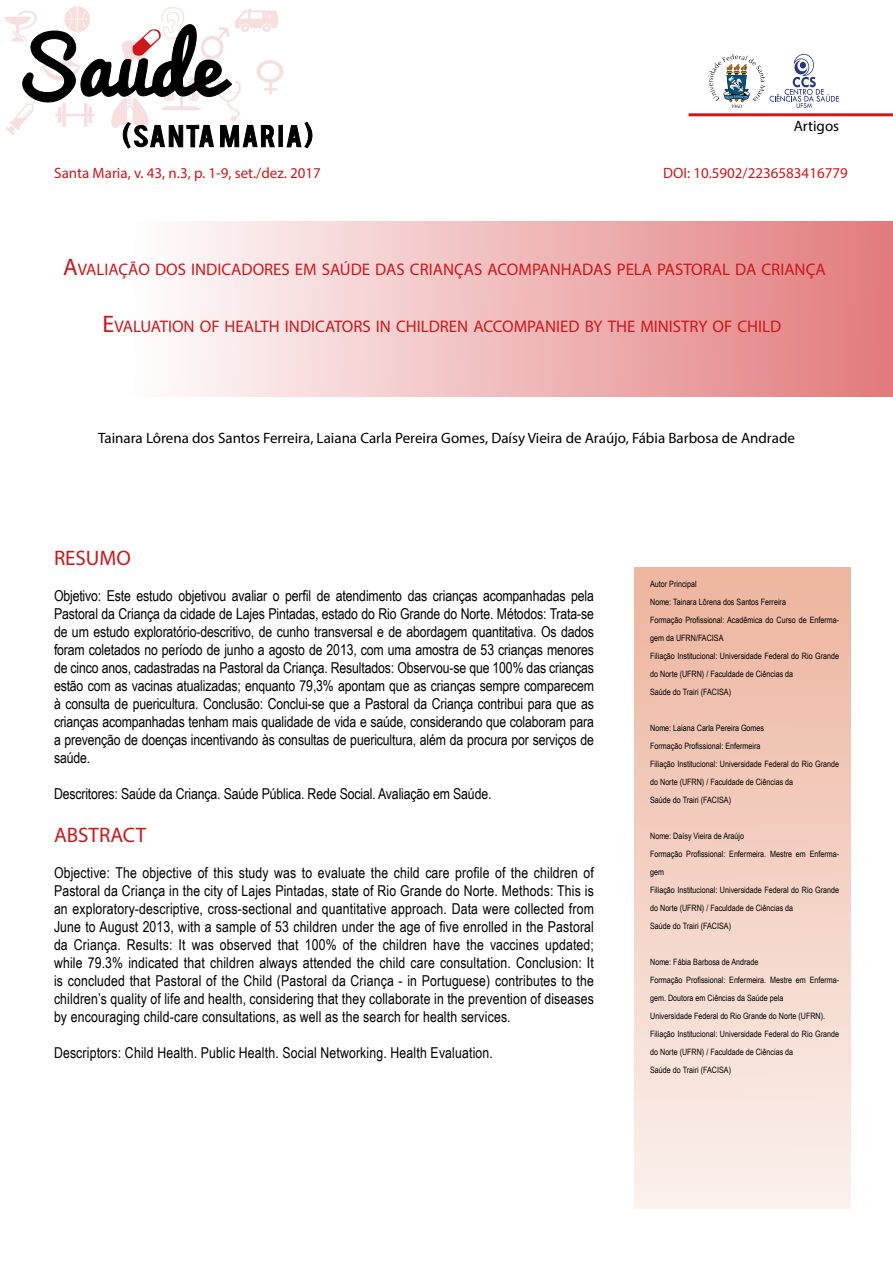
<style>
.page{position:relative;width:893px;height:1263px;background:#fff}
.page>*{position:absolute;margin:0;border:0;box-sizing:border-box;transform-origin:0 0}
.t1{font:21px "Myriad Pro";color:#cd171a}
.t2{font:16.8px "Myriad Pro";color:#cd171a}
.t3{font:15px/18px "Arial Narrow";letter-spacing:.01em;color:#000;text-align:justify}
.t4{font:15px "Myriad Pro";color:#000}
.t5{font:15px "Arial Narrow";letter-spacing:-.01em;color:#000}
.t6{font:15px "Myriad Pro";color:#cd171a}
.t7{font:8.7px/18px "Arial Narrow";color:#000}
.s1{font-size:24px}
</style>
<div class="page">
<div style="left:634px;top:567px;width:216px;height:642px;background:linear-gradient(to bottom,#edb49e,#fbf1ed)"></div>
<div style="left:0;top:221px;width:893px;height:176px;background:linear-gradient(to right,#fff,#e27c7e)"></div>
<hr style="left:688px;top:113px;width:205px;height:3px;background:#cd171a">
<svg style="left:708px;top:54px;width:131px;height:54px"></svg>
<svg style="left:4px;top:6px;width:309px;height:142px"></svg>
<p class="t6" style="left:54px;top:164px;width:268px">Santa Maria, v. 43, n.3, p. 1-9, set./dez. 2017</p>
<p class="t4" style="left:794px;top:116px;width:47px">Artigos</p>
<p class="t6" style="left:663px;top:164px;width:186px">DOI: 10.5902/2236583416779</p>
<p class="t2" style="left:63px;top:259px;width:763px"><span class="s1">A</span>VALIAÇÃO DOS INDICADORES EM SAÚDE DAS CRIANÇAS ACOMPANHADAS PELA PASTORAL DA CRIANÇA</p>
<p class="t2" style="left:103px;top:316px;width:680px"><span class="s1">E</span>VALUATION OF HEALTH INDICATORS IN CHILDREN ACCOMPANIED BY THE MINISTRY OF CHILD</p>
<p class="t4" style="left:98px;top:429px;width:698px">Tainara Lôrena dos Santos Ferreira, Laiana Carla Pereira Gomes, Daísy Vieira de Araújo, Fábia Barbosa de Andrade</p>
<h1 class="t1" style="left:54px;top:545px;width:78px">RESUMO</h1>
<p class="t3" style="left:54px;top:586px;width:541px">Objetivo: Este estudo objetivou avaliar o perfil de atendimento das crianças acompanhadas pela Pastoral da Criança da cidade de Lajes Pintadas, estado do Rio Grande do Norte. Métodos: Trata-se de um estudo exploratório-descritivo, de cunho transversal e de abordagem quantitativa. Os dados foram coletados no período de junho a agosto de 2013, com uma amostra de 53 crianças menores de cinco anos, cadastradas na Pastoral da Criança. Resultados: Observou-se que 100% das crianças estão com as vacinas atualizadas; enquanto 79,3% apontam que as crianças sempre comparecem à consulta de puericultura. Conclusão: Conclui-se que a Pastoral da Criança contribui para que as crianças acompanhadas tenham mais qualidade de vida e saúde, considerando que colaboram para a prevenção de doenças incentivando às consultas de puericultura, além da procura por serviços de saúde.</p>
<p class="t5" style="left:54px;top:782px;width:439px">Descritores: Saúde da Criança. Saúde Pública. Rede Social. Avaliação em Saúde.</p>
<h1 class="t1" style="left:54px;top:822px;width:94px">ABSTRACT</h1>
<p class="t3" style="left:54px;top:863px;width:541px">Objective: The objective of this study was to evaluate the child care profile of the children of Pastoral da Criança in the city of Lajes Pintadas, state of Rio Grande do Norte. Methods: This is an exploratory-descriptive, cross-sectional and quantitative approach. Data were collected from June to August 2013, with a sample of 53 children under the age of five enrolled in the Pastoral da Criança. Results: It was observed that 100% of the children have the vaccines updated; while 79.3% indicated that children always attended the child care consultation. Conclusion: It is concluded that Pastoral of the Child (Pastoral da Criança - in Portuguese) contributes to the children’s quality of life and health, considering that they collaborate in the prevention of diseases by encouraging child-care consultations, as well as the search for health services.</p>
<p class="t3" style="left:54px;top:1043px;width:440px">Descriptors: Child Health. Public Health. Social Networking. Health Evaluation.</p>
<p class="t7" style="left:650px;top:574px;width:191px">Autor Principal<br>Nome: Tainara Lôrena dos Santos Ferreira<br>Formação Profissional: Acadêmica do Curso de Enferma&shy;gem da UFRN/FACISA<br>Filiação Institucional: Universidade Federal do Rio Grande do Norte (UFRN) / Faculdade de Ciências da<br>Saúde do Trairi (FACISA)</p>
<p class="t7" style="left:650px;top:718px;width:190px">Nome: Laiana Carla Pereira Gomes<br>Formação Profissional: Enfermeira<br>Filiação Institucional: Universidade Federal do Rio Grande do Norte (UFRN) / Faculdade de Ciências da<br>Saúde do Trairi (FACISA)</p>
<p class="t7" style="left:650px;top:826px;width:191px">Nome: Daísy Vieira de Araújo<br>Formação Profissional: Enfermeira. Mestre em Enferma&shy;gem<br>Filiação Institucional: Universidade Federal do Rio Grande do Norte (UFRN) / Faculdade de Ciências da<br>Saúde do Trairi (FACISA)</p>
<p class="t7" style="left:650px;top:952px;width:191px">Nome: Fábia Barbosa de Andrade<br>Formação Profissional: Enfermeira. Mestre em Enferma&shy;gem. Doutora em Ciências da Saúde pela<br>Universidade Federal do Rio Grande do Norte (UFRN).<br>Filiação Institucional: Universidade Federal do Rio Grande do Norte (UFRN) / Faculdade de Ciências da<br>Saúde do Trairi (FACISA)</p>
</div>
